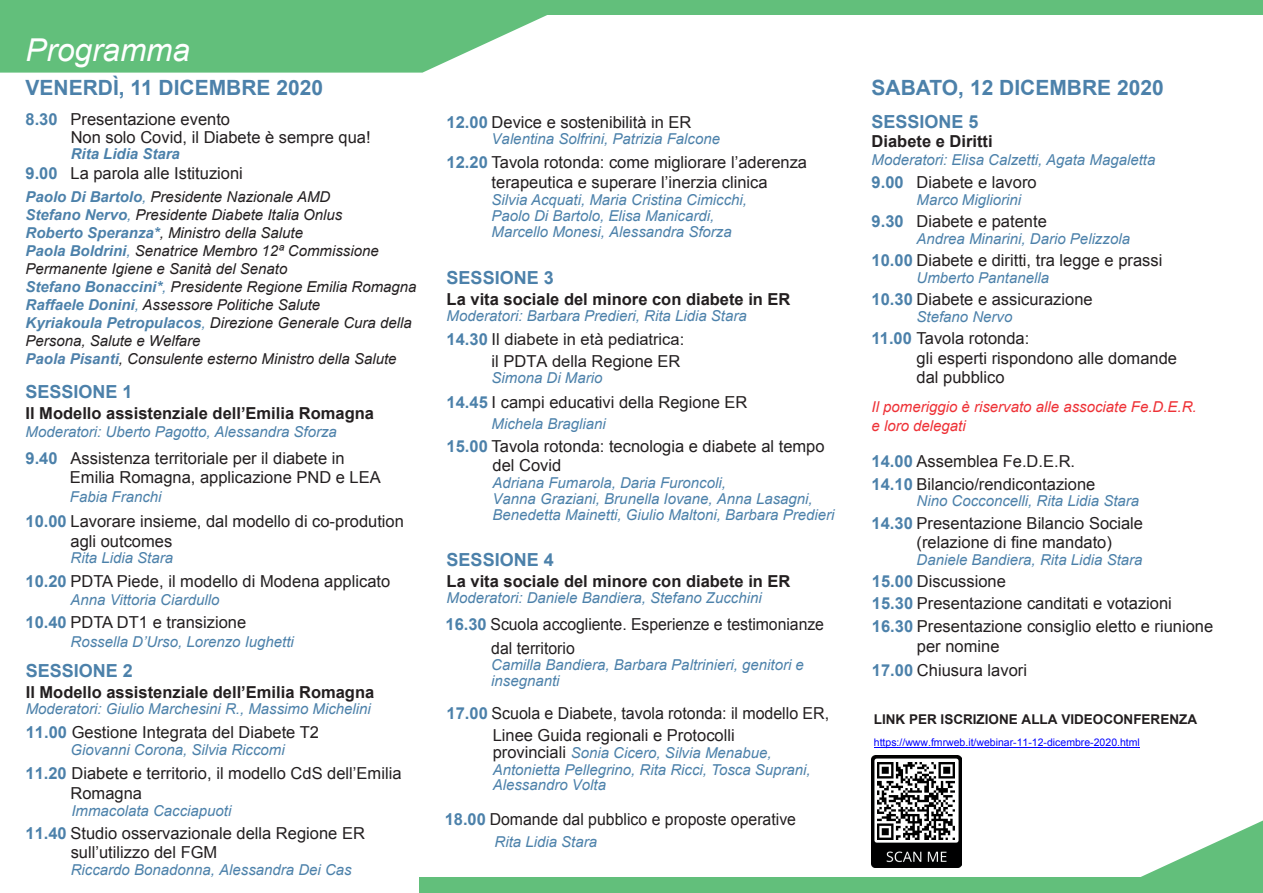
<style>
.page{position:relative;width:1263px;height:893px;background:#fff}
.page>*{position:absolute;margin:0;border:0;box-sizing:border-box;transform-origin:0 0}
.t1{font:italic 31.5px "Arial";color:#fff}
.t2{font:700 21px "Arial";color:#4c81aa}
.t3{font:700 18px "Arial";color:#4c81aa}
.t4{font:16.5px/19.5px "Arial";color:#231f20}
.t5{font:700 16.5px "Arial";color:#231f20}
.t6{font:16.5px/23.9px "Arial";color:#231f20;scale:.96 1}
.t7{font:italic 15px/16px "Arial";color:#4c81aa}
.t8{font:italic 15px/18px "Arial";color:#231f20}
.t9{font:italic 15px/19.5px "Arial";color:#ee3136}
.t10{font:italic 700 15px "Arial";color:#4c81aa}
.t11{font:700 13.5px "Arial";color:#221e1f}
.t12{font:10.5px "Arial";color:#00f}
.s1{font-weight:700;color:#4c81aa}
.s2{color:#4c81aa}
.s3{font-weight:700;color:#4f81ab}
.s4{font-style:inherit}
.s5{font-style:normal;font-size:16.5px;color:#231f20}
</style>
<div class="page">
<div style="left:419px;top:878px;width:843px;height:15px;background:#62bf7b"></div>
<svg style="left:1136px;top:820px;width:127px;height:73px"></svg>
<div style="left:425px;top:0;width:838px;height:14px;background:#62bf7b"></div>
<svg style="left:0;top:0;width:551px;height:73px;background:#71c588"></svg>
<img style="left:871px;top:756px;width:90px;height:111px">
<hr style="left:874px;top:747px;width:266px;height:1px;background:#00f">
<img style="left:878px;top:762px;width:77px;height:77px">
<h1 class="t1" style="left:26px;top:30px;width:166px">Programma</h1>
<p class="t2" style="left:26px;top:74px;width:299px">VENERDÌ, 11 DICEMBRE 2020</p>
<p class="t4" style="left:71px;top:111px;width:301px;line-height:17.5px;text-indent:-45px"><span class="s1">8.30</span> Presentazione evento<br>Non solo Covid, il Diabete è sempre qua!</p>
<p class="t10" style="left:71px;top:144px;width:111px">Rita Lidia Stara</p>
<p class="t4" style="left:26px;top:164px;width:219px"><span class="s1">9.00</span> La parola alle Istituzioni</p>
<p class="t8" style="left:26px;top:187px;width:393px"><span class="s1">Paolo Di Bartolo</span><span class="s2">,</span> Presidente Nazionale AMD<br><span class="s1">Stefano Nervo</span><span class="s2">,</span> Presidente Diabete Italia Onlus<br><span class="s1">Roberto Speranza*</span>, Ministro della Salute<br><span class="s1">Paola Boldrini</span><span class="s2">,</span> Senatrice Membro 12ª Commissione Permanente Igiene e Sanità del Senato<br><span class="s1">Stefano Bonaccini*</span><span class="s2">,</span> Presidente Regione Emilia Romagna <span class="s1">Raffaele Donini</span><span class="s2">,</span> Assessore Politiche Salute<br><span class="s1">Kyriakoula Petropulacos</span><span class="s2">,</span> Direzione Generale Cura della Persona, Salute e Welfare<br><span class="s3">Paola Pisanti</span>, Consulente esterno Ministro della Salute</p>
<p class="t3" style="left:26px;top:380px;width:109px">SESSIONE 1</p>
<p class="t5" style="left:26px;top:402px;width:350px">Il Modello assistenziale dell’Emilia Romagna</p>
<p class="t7" style="left:26px;top:424px;width:313px">Moderatori: Uberto Pagotto, Alessandra Sforza</p>
<p class="t4" style="left:70px;top:449px;width:312px;line-height:18.9px;text-indent:-44px"><span class="s1">9.40</span> Assistenza territoriale per il diabete in<br>Emilia Romagna, applicazione PND e LEA</p>
<p class="t7" style="left:70px;top:489px;width:93px">Fabia Franchi</p>
<p class="t4" style="left:71px;top:512px;width:335px;text-indent:-45px"><span class="s1">10.00</span> Lavorare insieme, dal modello di co-prodution agli outcomes</p>
<p class="t7" style="left:71px;top:550px;width:104px">Rita Lidia Stara</p>
<p class="t4" style="left:26px;top:572px;width:366px"><span class="s1">10.20</span> PDTA Piede, il modello di Modena applicato</p>
<p class="t7" style="left:71px;top:592px;width:150px">Anna Vittoria Ciardullo</p>
<p class="t4" style="left:26px;top:612px;width:222px"><span class="s1">10.40</span> PDTA DT1 e transizione</p>
<p class="t7" style="left:71px;top:634px;width:225px">Rossella D’Urso, Lorenzo Iughetti</p>
<p class="t3" style="left:26px;top:659px;width:109px">SESSIONE 2</p>
<p class="t5" style="left:26px;top:681px;width:350px">Il Modello assistenziale dell’Emilia Romagna</p>
<p class="t7" style="left:26px;top:701px;width:347px">Moderatori: Giulio Marchesini R., Massimo Michelini</p>
<p class="t4" style="left:26px;top:723px;width:295px"><span class="s1">11.00</span> Gestione Integrata del Diabete T2</p>
<p class="t7" style="left:71px;top:742px;width:216px">Giovanni Corona, Silvia Riccomi</p>
<p class="t4" style="left:71px;top:764px;width:333px;text-indent:-45px"><span class="s1">11.20</span> Diabete e territorio, il modello CdS dell’Emilia<br>Romagna</p>
<p class="t7" style="left:71px;top:803px;width:162px">Immacolata Cacciapuoti</p>
<p class="t4" style="left:71px;top:824px;width:296px;text-indent:-45px"><span class="s1">11.40</span> Studio osservazionale della Regione ER sull’utilizzo del FGM</p>
<p class="t7" style="left:71px;top:861px;width:282px">Riccardo Bonadonna, Alessandra Dei Cas</p>
<p class="t4" style="left:447px;top:113px;width:246px"><span class="s1">12.00</span> Device e sostenibilità in ER</p>
<p class="t7" style="left:492px;top:131px;width:230px">Valentina Solfrini<span class="s4">, Patrizia Falcone</span></p>
<p class="t4" style="left:447px;top:153px;width:362px;text-align:center"><span class="s1">12.20</span> Tavola rotonda: come migliorare l’aderenza terapeutica e superare l’inerzia clinica</p>
<p class="t7" style="left:492px;top:192px;width:257px">Silvia Acquati, Maria Cristina Cimicchi,<br>Paolo Di Bartolo, Elisa Manicardi,<br>Marcello Monesi, Alessandra Sforza</p>
<p class="t3" style="left:447px;top:266px;width:109px">SESSIONE 3</p>
<p class="t5" style="left:447px;top:288px;width:345px">La vita sociale del minore con diabete in ER</p>
<p class="t7" style="left:447px;top:308px;width:302px">Moderatori: Barbara Predieri, Rita Lidia Stara</p>
<p class="t4" style="left:447px;top:328px;width:239px;line-height:21.9px;text-align:right"><span class="s1">14.30</span> Il diabete in età pediatrica: il PDTA della Regione ER</p>
<p class="t7" style="left:492px;top:369px;width:112px">Simona Di Mario</p>
<p class="t4" style="left:447px;top:393px;width:302px"><span class="s1">14.45</span> I campi educativi della Regione ER</p>
<p class="t7" style="left:492px;top:416px;width:116px">Michela Bragliani</p>
<p class="t4" style="left:492px;top:437px;width:334px;text-indent:-46px"><span class="s1">15.00</span> Tavola rotonda: tecnologia e diabete al tempo del Covid</p>
<p class="t7" style="left:492px;top:475px;width:343px">Adriana Fumarola, Daria Furoncoli,<br>Vanna Graziani, Brunella Iovane, Anna Lasagni,<br>Benedetta Mainetti, Giulio Maltoni, Barbara Predieri</p>
<p class="t3" style="left:447px;top:548px;width:109px">SESSIONE 4</p>
<p class="t5" style="left:447px;top:570px;width:345px">La vita sociale del minore con diabete in ER</p>
<p class="t7" style="left:447px;top:590px;width:317px">Moderatori: Daniele Bandiera, Stefano Zucchini</p>
<p class="t6" style="left:491px;top:613px;width:348px;text-indent:-46px"><span class="s1">16.30</span> Scuola accogliente. Esperienze e testimonianze dal territorio</p>
<p class="t7" style="left:491px;top:657px;width:314px">Camilla Bandiera, Barbara Paltrinieri, genitori e insegnanti</p>
<p class="t4" style="left:493px;top:702px;width:338px;line-height:21.9px;text-indent:-46px"><span class="s1">17.00</span> Scuola e Diabete, tavola rotonda: il modello ER,<br>Linee Guida regionali e Protocolli</p>
<p class="t7" style="left:493px;top:745px;width:320px"><span class="s5">provinciali</span> Sonia Cicero, Silvia Menabue,<br>Antonietta Pellegrino, Rita Ricci, Tosca Suprani,<br>Alessandro Volta</p>
<p class="t6" style="left:445px;top:808px;width:368px"><span class="s1">18.00</span> Domande dal pubblico e proposte operative</p>
<p class="t7" style="left:495px;top:834px;width:104px">Rita Lidia Stara</p>
<p class="t2" style="left:871px;top:74px;width:294px">SABATO, 12 DICEMBRE 2020</p>
<p class="t3" style="left:871px;top:110px;width:109px">SESSIONE 5</p>
<p class="t5" style="left:871px;top:131px;width:123px">Diabete e Diritti</p>
<p class="t7" style="left:871px;top:152px;width:285px">Moderatori: Elisa Calzetti, Agata Magaletta</p>
<p class="t4" style="left:871px;top:172px;width:167px"><span class="s1">9.00</span> Diabete e lavoro</p>
<p class="t7" style="left:916px;top:191px;width:106px">Marco Migliorini</p>
<p class="t4" style="left:871px;top:212px;width:177px"><span class="s1">9.30</span> Diabete e patente</p>
<p class="t7" style="left:916px;top:230px;width:215px">Andrea Minarini, Dario Pelizzola</p>
<p class="t4" style="left:871px;top:251px;width:292px"><span class="s1">10.00</span> Diabete e diritti, tra legge e prassi</p>
<p class="t7" style="left:916px;top:269px;width:134px">Umberto Pantanella</p>
<p class="t4" style="left:871px;top:290px;width:223px"><span class="s1">10.30</span> Diabete e assicurazione</p>
<p class="t7" style="left:916px;top:308px;width:97px">Stefano Nervo</p>
<p class="t4" style="left:916px;top:329px;width:262px;text-indent:-45px"><span class="s1">11.00</span> Tavola rotonda:<br>gli esperti rispondono alle domande dal pubblico</p>
<p class="t9" style="left:871px;top:397px;width:327px">Il pomeriggio è riservato alle associate Fe.D.E.R. e loro delegati</p>
<p class="t4" style="left:871px;top:450px;width:225px;line-height:22.5px"><span class="s1">14.00</span> Assemblea Fe.D.E.R.<br><span class="s1">14.10</span> Bilancio/rendicontazione</p>
<p class="t7" style="left:916px;top:493px;width:224px">Nino Cocconcelli, Rita Lidia Stara</p>
<p class="t4" style="left:916px;top:513px;width:228px;text-indent:-45px"><span class="s1">14.30</span> Presentazione Bilancio Sociale (relazione di fine mandato)</p>
<p class="t7" style="left:916px;top:551px;width:227px">Daniele Bandiera, Rita Lidia Stara</p>
<p class="t4" style="left:872px;top:570px;width:343px;line-height:22.5px"><span class="s1">15.00</span> Discussione<br><span class="s1">15.30</span> Presentazione canditati e votazioni<br><span class="s1">16.30</span> Presentazione consiglio eletto e riunione</p>
<p class="t4" style="left:872px;top:634px;width:157px;line-height:24px;text-indent:45px">per nomine<br><span class="s1">17.00</span> Chiusura lavori</p>
<p class="t11" style="left:874px;top:709px;width:325px">LINK PER ISCRIZIONE ALLA VIDEOCONFERENZA</p>
<p class="t12" style="left:874px;top:735px;width:268px">https://www.fmrweb.it/webinar-11-12-dicembre-2020.html</p>
</div>
